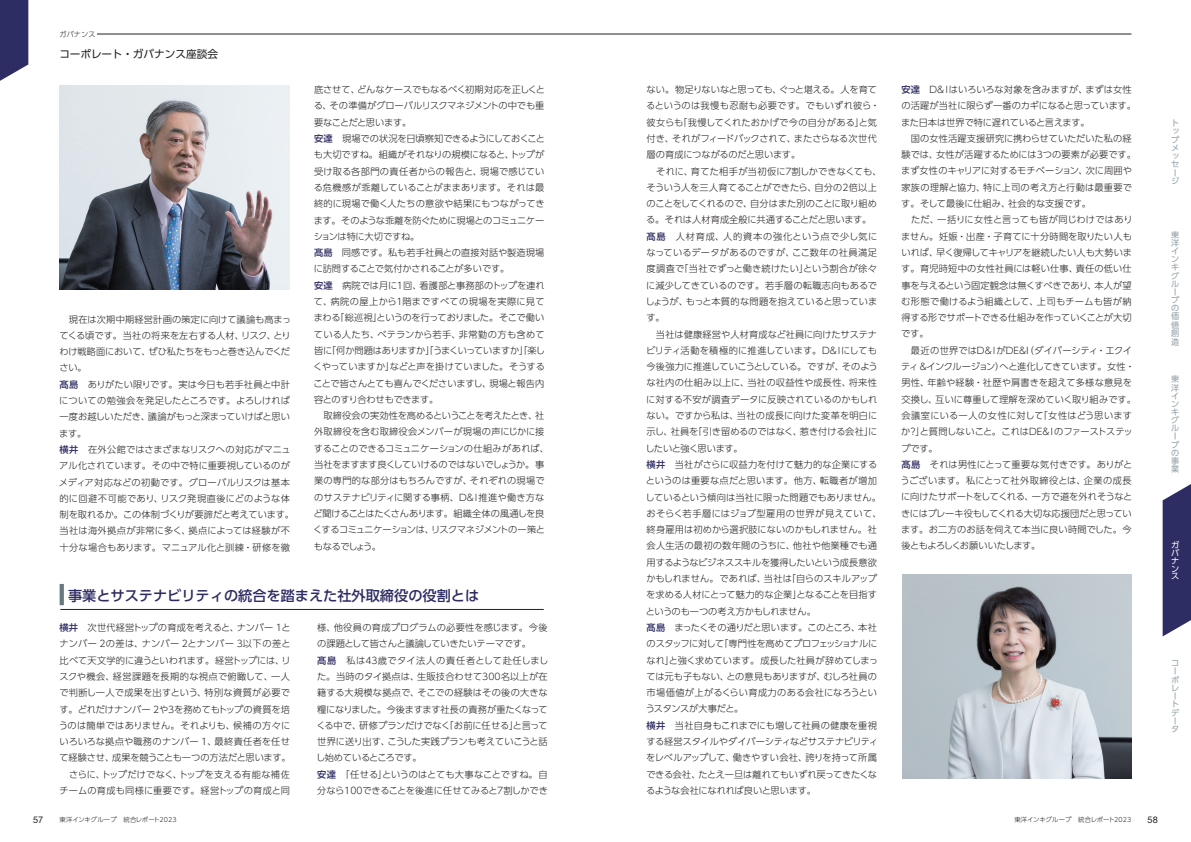
<style>
.page{position:relative;width:1191px;height:842px;background:#fff}
.page>*{position:absolute;margin:0;border:0;box-sizing:border-box;transform-origin:0 0}
.t1{font:500 14.2px "UD Shin Go Pro";color:#2d2c63}
.t2{font:10.6px "UD Shin Go Pro";letter-spacing:-.005em;color:#231f20}
.t3{font:300 9.2px/16.3px "UD Shin Go Pro";letter-spacing:-.005em;color:#231f20}
.t4{font:9.2px "Helvetica Neue LT Std";color:#231f20}
.t5{font:8.1px/8.2px "UD Shin Go Pro";color:#91a0a8}
.t6{font:8.1px/7.9px "UD Shin Go Pro";color:#fff;text-align:justify}
.t7{font:300 7.1px "UD Shin Go Pro";letter-spacing:.02em;color:#231f20}
.t8{font:300 6.4px "UD Shin Go Pro";letter-spacing:.005em;color:#231f20}
.s1{font-weight:500;color:#2d2c63}
</style>
<div class="page">
<img style="left:60px;top:85px;width:229px;height:204px">
<img style="left:902px;top:574px;width:229px;height:204px">
<hr style="left:60px;top:609px;width:484px;height:1px;background:#231f20">
<svg style="left:60px;top:584px;width:4px;height:21px"></svg>
<svg style="left:1162px;top:484px;width:29px;height:152px;background:#474676"></svg>
<hr style="left:97px;top:34px;width:1034px;height:1px;background:#231f20">
<svg style="left:0;top:0;width:28px;height:81px;background:#424172"></svg>
<p class="t7" style="left:59px;top:28px;width:37px">ガバナンス</p>
<p class="t2" style="left:59px;top:45px;width:160px">コーポレート・ガバナンス座談会</p>
<p class="t3" style="left:313px;top:81px;width:237px">底させて、どんなケースでもなるべく初期対応を正しくとる、その準備がグローバルリスクマネジメントの中でも重要なことだと思います。<br><span class="s1">安達</span>　現場での状況を日頃察知できるようにしておくことも大切ですね。組織がそれなりの規模になると、トップが受け取る各部門の責任者からの報告と、現場で感じている危機感が乖離していることがままあります。それは最終的に現場で働く人たちの意欲や結果にもつながってきます。そのような乖離を防ぐために現場とのコミュニケーションは特に大切ですね。<br><span class="s1">髙島</span>　同感です。私も若手社員との直接対話や製造現場に訪問することで気付かされることが多いです。<br><span class="s1">安達</span>　病院では月に1回、看護部と事務部のトップを連れて、病院の屋上から1階まですべての現場を実際に見てまわる「総巡視」というのを行っておりました。そこで働いている人たち、ベテランから若手、非常勤の方も含めて皆に「何か問題はありますか」「うまくいっていますか」「楽しくやっていますか」などと声を掛けていました。そうすることで皆さんとても喜んでくださいますし、現場と報告内容とのすり合わせもできます。<br>　取締役会の実効性を高めるということを考えたとき、社外取締役を含む取締役会メンバーが現場の声にじかに接することのできるコミュニケーションの仕組みがあれば、当社をますます良くしていけるのではないでしょうか。事業の専門的な部分はもちろんですが、それぞれの現場でのサステナビリティに関する事柄、D&amp;I推進や働き方など聞けることはたくさんあります。組織全体の風通しを良くするコミュニケーションは、リスクマネジメントの一策ともなるでしょう。</p>
<p class="t3" style="left:59px;top:311px;width:237px">　現在は次期中期経営計画の策定に向けて議論も高まってくる頃です。当社の将来を左右する人材、リスク、とりわけ戦略面において、ぜひ私たちをもっと巻き込んでください。<br><span class="s1">髙島</span>　ありがたい限りです。実は今日も若手社員と中計についての勉強会を発足したところです。よろしければ一度お越しいただき、議論がもっと深まっていけばと思います。<br><span class="s1">横井</span>　在外公館ではさまざまなリスクへの対応がマニュアル化されています。その中で特に重要視しているのがメディア対応などの初動です。グローバルリスクは基本的に回避不可能であり、リスク発現直後にどのような体制を取れるか。この体制づくりが要諦だと考えています。当社は海外拠点が非常に多く、拠点によっては経験が不十分な場合もあります。マニュアル化と訓練・研修を徹</p>
<h1 class="t1" style="left:68px;top:584px;width:413px">事業とサステナビリティの統合を踏まえた社外取締役の役割とは</h1>
<p class="t3" style="left:59px;top:619px;width:234px;text-align:justify"><span class="s1">横井　</span>次世代経営トップの育成を考えると、ナンバー 1とナンバー 2の差は、ナンバー 2とナンバー 3以下の差と比べて天文学的に違うといわれます。経営トップには、リスクや機会、経営課題を長期的な視点で俯瞰して、一人で判断し一人で成果を出すという、特別な資質が必要です。どれだけナンバー 2や3を務めてもトップの資質を培うのは簡単ではありません。それよりも、候補の方々にいろいろな拠点や職務のナンバー 1、最終責任者を任せて経験させ、成果を競うことも一つの方法だと思います。　さらに、トップだけでなく、トップを支える有能な補佐チームの育成も同様に重要です。経営トップの育成と同</p>
<p class="t3" style="left:316px;top:619px;width:234px">様、他役員の育成プログラムの必要性を感じます。今後の課題として皆さんと議論していきたいテーマです。<br><span class="s1">髙島</span>　私は43歳でタイ法人の責任者として赴任しました。当時のタイ拠点は、生販技合わせて300名以上が在籍する大規模な拠点で、そこでの経験はその後の大きな糧になりました。今後ますます社長の責務が重たくなってくる中で、研修プランだけでなく「お前に任せる」と言って世界に送り出す、こうした実践プランも考えていこうと話し始めているところです。<br><span class="s1">安達</span>　「任せる」というのはとても大事なことですね。自分なら100できることを後進に任せてみると7割しかでき</p>
<p class="t3" style="left:645px;top:81px;width:237px">ない。物足りないなと思っても、ぐっと堪える。人を育てるというのは我慢も忍耐も必要です。でもいずれ彼ら・彼女らも「我慢してくれたおかげで今の自分がある」と気付き、それがフィードバックされて、またさらなる次世代層の育成につながるのだと思います。<br>　それに、育てた相手が当初仮に7割しかできなくても、そういう人を三人育てることができたら、自分の2倍以上のことをしてくれるので、自分はまた別のことに取り組める。それは人材育成全般に共通することだと思います。<span class="s1">髙島</span>　人材育成、人的資本の強化という点で少し気になっているデータがあるのですが、ここ数年の社員満足度調査で「当社でずっと働き続けたい」という割合が徐々に減少してきているのです。若手層の転職志向もあるでしょうが、もっと本質的な問題を抱えていると思っています。<br>　当社は健康経営や人材育成など社員に向けたサステナビリティ活動を積極的に推進しています。D&amp;Iにしても今後強力に推進していこうとしている。ですが、そのような社内の仕組み以上に、当社の収益性や成長性、将来性に対する不安が調査データに反映されているのかもしれない。ですから私は、当社の成長に向けた変革を明白に示し、社員を「引き留めるのではなく、惹き付ける会社」にしたいと強く思います。<br><span class="s1">横井</span>　当社がさらに収益力を付けて魅力的な企業にするというのは重要な点だと思います。他方、転職者が増加しているという傾向は当社に限った問題でもありません。おそらく若手層にはジョブ型雇用の世界が見えていて、終身雇用は初めから選択肢にないのかもしれません。社会人生活の最初の数年間のうちに、他社や他業種でも通用するようなビジネススキルを獲得したいという成長意欲かもしれません。であれば、当社は「自らのスキルアップを求める人材にとって魅力的な企業」となることを目指すというのも一つの考え方かもしれません。<br><span class="s1">髙島</span>　まったくその通りだと思います。このところ、本社のスタッフに対して「専門性を高めてプロフェッショナルになれ」と強く求めています。成長した社員が辞めてしまっては元も子もない、との意見もありますが、むしろ社員の市場価値が上がるくらい育成力のある会社になろうというスタンスが大事だと。<br><span class="s1">横井</span>　当社自身もこれまでにも増して社員の健康を重視する経営スタイルやダイバーシティなどサステナビリティをレベルアップして、働きやすい会社、誇りを持って所属できる会社、たとえ一旦は離れてもいずれ戻ってきたくなるような会社になれれば良いと思います。</p>
<p class="t3" style="left:900px;top:81px;width:237px"><span class="s1">安達</span>　D&amp;Iはいろいろな対象を含みますが、まずは女性の活躍が当社に限らず一番のカギになると思っています。また日本は世界で特に遅れていると言えます。<br>　国の女性活躍支援研究に携わらせていただいた私の経験では、女性が活躍するためには3つの要素が必要です。まず女性のキャリアに対するモチベーション、次に周囲や家族の理解と協力、特に上司の考え方と行動は最重要です。そして最後に仕組み、社会的な支援です。<br>　ただ、一括りに女性と言っても皆が同じわけではありません。妊娠・出産・子育てに十分時間を取りたい人もいれば、早く復帰してキャリアを継続したい人も大勢います。育児時短中の女性社員には軽い仕事、責任の低い仕事を与えるという固定観念は無くすべきであり、本人が望む形態で働けるよう組織として、上司もチームも皆が納得する形でサポートできる仕組みを作っていくことが大切です。<br>　最近の世界ではD&amp;IがDE&amp;I（ダイバーシティ・エクイティ &amp;インクルージョン）へと進化してきています。女性・男性、年齢や経験・社歴や肩書きを超えて多様な意見を交換し、互いに尊重して理解を深めていく取り組みです。会議室にいる一人の女性に対して「女性はどう思いますか？」と質問しないこと。これはDE&amp;Iのファーストステップです。<br><span class="s1">髙島</span>　それは男性にとって重要な気付きです。ありがとうございます。私にとって社外取締役とは、企業の成長に向けたサポートをしてくれる、一方で道を外れそうなときにはブレーキ役もしてくれる大切な応援団だと思っています。お二方のお話を伺えて本当に良い時間でした。今後ともよろしくお願いいたします。</p>
<p class="t4" style="left:33px;top:814px;width:12px">57</p>
<p class="t4" style="left:1147px;top:814px;width:12px">58</p>
<p class="t8" style="left:60px;top:814px;width:119px">東洋インキグループ　統合レポート2023</p>
<p class="t8" style="left:1014px;top:814px;width:119px">東洋インキグループ　統合レポート2023</p>
<p class="t5" style="left:1171px;top:119px;width:10px">トップメッセージ</p>
<p class="t5" style="left:1171px;top:230px;width:10px">東洋インキグループの価値創造</p>
<p class="t5" style="left:1171px;top:375px;width:10px">東洋インキグループの事業</p>
<p class="t6" style="left:1171px;top:540px;width:10px">ガバナンス</p>
<p class="t5" style="left:1171px;top:659px;width:10px">コーポレートデータ</p>
</div>
